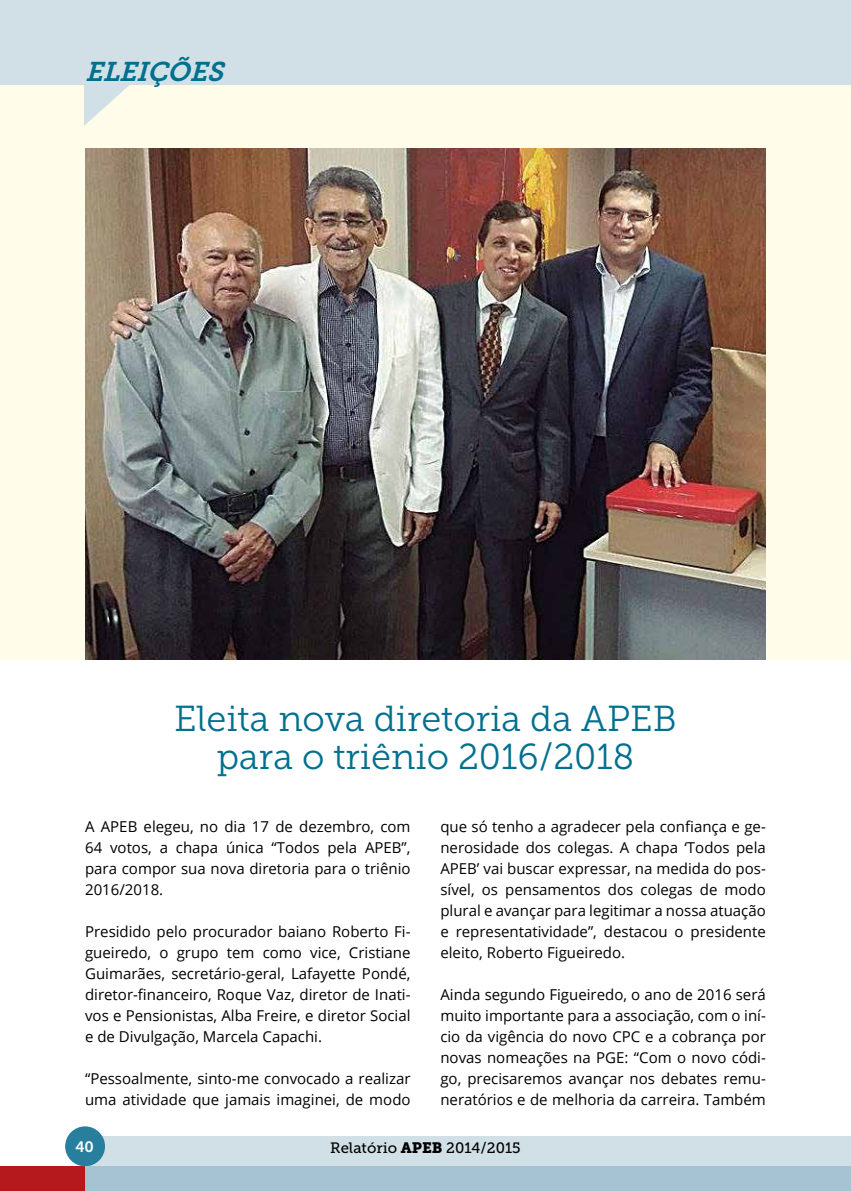
<style>
.page{position:relative;width:851px;height:1191px;background:#fff}
.page>*{position:absolute;margin:0;border:0;box-sizing:border-box;transform-origin:0 0}
.t1{font:36px/37.5px "Museo Slab 300";color:#00708e;text-align:center}
.t2{font:italic 27px "Museo Slab 700";color:#00708e}
.t3{font:15px/21px "Open Sans";color:#000;text-align:justify}
.t4{font:15px "Museo Slab 500";color:#000}
.t5{font:15px "Museo Slab 700";color:#fff}
.s1{font-family:"Museo Slab 900"}
</style>
<div class="page">
<div style="left:0;top:54px;width:850px;height:605px;background:#fffde9"></div>
<img style="left:85px;top:149px;width:680px;height:510px">
<svg style="left:0;top:0;width:850px;height:126px;fill:#d1dfe7"></svg>
<div style="left:85px;top:1135px;width:765px;height:56px;background:#d1dfe7"></div>
<div style="left:0;top:1166px;width:96px;height:25px;background:#b5191e"></div>
<div style="left:65px;top:1126px;width:40px;height:40px;background:#277f9d;border-radius:50%"></div>
<div style="left:85px;top:1166px;width:765px;height:25px;background:#a5c3d2"></div>
<h2 class="t2" style="left:85px;top:56px;width:147px">ELEIÇÕES</h2>
<h1 class="t1" style="left:174px;top:700px;width:504px">Eleita nova diretoria da APEB para o triênio 2016/2018</h1>
<p class="t3" style="left:85px;top:815px;width:327px">A APEB elegeu, no dia 17 de dezembro, com 64 votos, a chapa única “Todos pela APEB”, para compor sua nova diretoria para o triênio 2016/2018.</p>
<p class="t3" style="left:85px;top:920px;width:327px">Presidido pelo procurador baiano Roberto Fi&shy;gueiredo, o grupo tem como vice, Cristiane Guimarães, secretário-geral, Lafayette Pondé, diretor-financeiro, Roque Vaz, diretor de Inati&shy;vos e Pensionistas, Alba Freire, e diretor Social e de Divulgação, Marcela Capachi.</p>
<p class="t3" style="left:85px;top:1067px;width:327px">“Pessoalmente, sinto-me convocado a realizar uma atividade que jamais imaginei, de modo</p>
<p class="t3" style="left:440px;top:815px;width:327px">que só tenho a agradecer pela confiança e ge&shy;nerosidade dos colegas. A chapa ‘Todos pela APEB’ vai buscar expressar, na medida do pos&shy;sível, os pensamentos dos colegas de modo plural e avançar para legitimar a nossa atuação e representatividade”, destacou o presidente eleito, Roberto Figueiredo.</p>
<p class="t3" style="left:440px;top:983px;width:327px">Ainda segundo Figueiredo, o ano de 2016 será muito importante para a associação, com o iní&shy;cio da vigência do novo CPC e a cobrança por novas nomeações na PGE: “Com o novo códi&shy;go, precisaremos avançar nos debates remu&shy;neratórios e de melhoria da carreira. Também</p>
<p class="t5" style="left:75px;top:1138px;width:20px">40</p>
<p class="t4" style="left:330px;top:1139px;width:192px">Relatório <span class="s1">APEB</span> 2014/2015</p>
</div>
